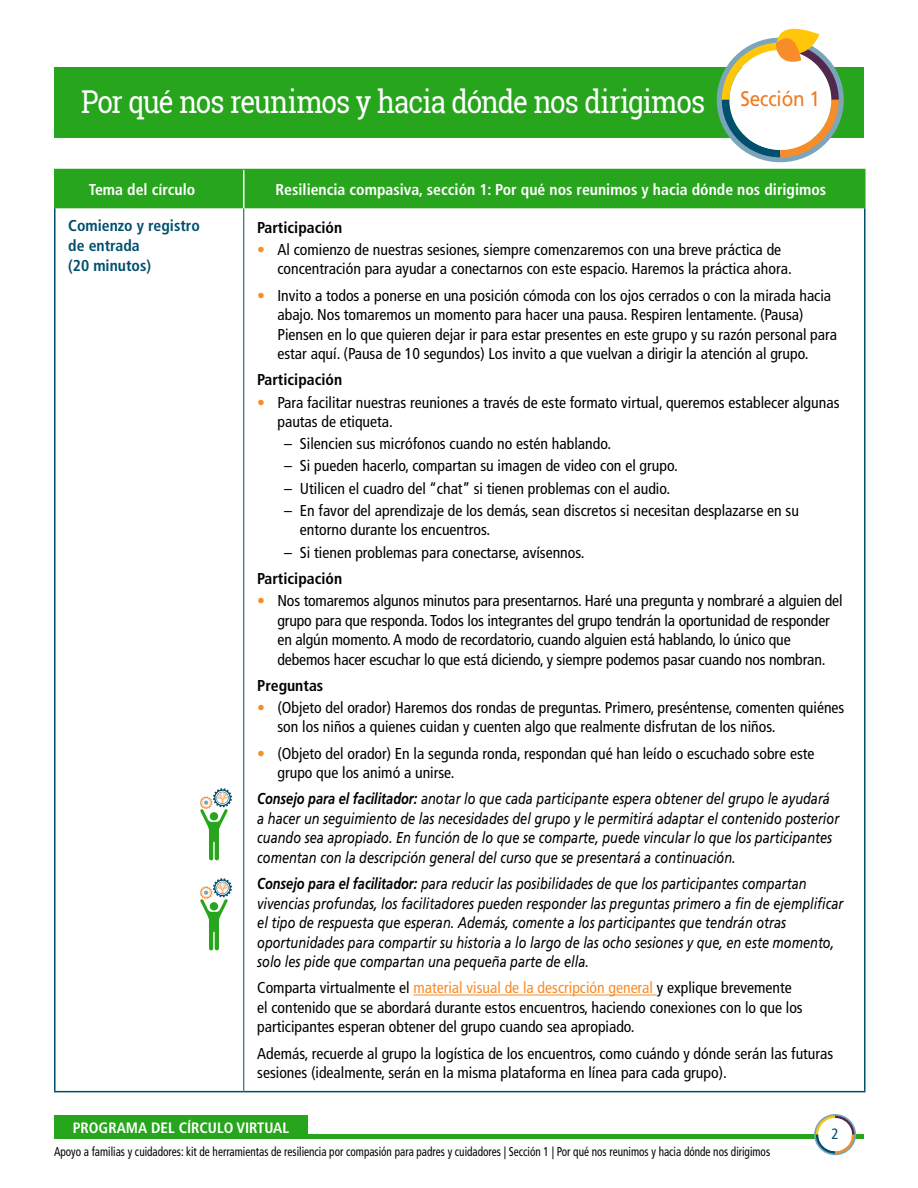
<style>
.page{position:relative;width:918px;height:1188px;background:#fff}
.page>*{position:absolute;margin:0;border:0;box-sizing:border-box;transform-origin:0 0}
.t1{font:31.5px "Roboto Slab";letter-spacing:-.035em;color:#fff;scale:.88 1}
.t2{font:condensed 15.75px/19.5px "Frutiger LT Std";color:#000}
.t3{font:italic 15.75px/19.5px "Frutiger LT Std";color:#000;scale:.81 1}
.t4{font:700 condensed 15.75px "Frutiger LT Std";color:#fff}
.t5{font:700 condensed 15.75px "Frutiger LT Std";color:#000}
.t6{font:700 condensed 15.75px/20.2px "Frutiger LT Std";color:#004f6e}
.t7{font:700 condensed 15px "Frutiger LT Std";color:#fff}
.t8{font:condensed 15px "Frutiger LT Std";color:#004f6e}
.t9{font:condensed 12.75px "Frutiger LT Std";color:#000;scale:.88 1}
.s1{color:#f78d2a}
.s2{font-weight:700}
</style>
<div class="page">
<hr style="left:54px;top:1134px;width:810px;height:4px;background:#27a51c">
<svg style="left:814px;top:1114px;width:42px;height:41px"></svg>
<div style="left:818px;top:1118px;width:34px;height:33px;background:#fff;border-radius:50%"></div>
<div style="left:54px;top:1115px;width:254px;height:21px;background:#27a51c"></div>
<div style="left:54px;top:68px;width:810px;height:70px;background:#27a51c"></div>
<svg style="left:717px;top:28px;width:127px;height:134px"></svg>
<div style="left:56px;top:170px;width:808px;height:38px;background:#27a51c"></div>
<hr style="left:54px;top:208px;width:2px;height:883px;background:#004f6e">
<hr style="left:864px;top:208px;width:2px;height:883px;background:#004f6e">
<hr style="left:54px;top:1091px;width:190px;height:1px;background:#004f6e">
<hr style="left:244px;top:1091px;width:622px;height:1px;background:#004f6e">
<hr style="left:243px;top:208px;width:1px;height:883px;background:#004f6e">
<hr style="left:54px;top:169px;width:190px;height:1px;background:#27a51c">
<hr style="left:54px;top:170px;width:2px;height:38px;background:#27a51c">
<hr style="left:244px;top:169px;width:622px;height:1px;background:#27a51c">
<hr style="left:864px;top:170px;width:2px;height:38px;background:#27a51c">
<hr style="left:243px;top:170px;width:1px;height:38px;background:#fff">
<hr style="left:414px;top:995px;width:243px;height:1px;background:#f78d2a">
<svg style="left:200px;top:788px;width:32px;height:72px"></svg>
<svg style="left:200px;top:878px;width:32px;height:72px"></svg>
<h1 class="t1" style="left:81px;top:79px;width:841px">Por qué nos reunimos y hacia dónde nos dirigimos <sup>Sección</sup> <sup>1</sup></h1>
<p class="t4" style="left:89px;top:180px;width:108px">Tema del círculo</p>
<p class="t4" style="left:275px;top:180px;width:552px">Resiliencia compasiva, sección 1: Por qué nos reunimos y hacia dónde nos dirigimos</p>
<p class="t6" style="left:68px;top:215px;width:133px">Comienzo y registro de entrada<br>(20 minutos)</p>
<p class="t5" style="left:257px;top:218px;width:86px">Participación</p>
<p class="t2" style="left:278px;top:240px;width:516px;text-indent:-20px"><span class="s1">•</span> Al comienzo de nuestras sesiones, siempre comenzaremos con una breve práctica de concentración para ayudar a conectarnos con este espacio. Haremos la práctica ahora.</p>
<p class="t2" style="left:278px;top:285px;width:561px;text-indent:-20px"><span class="s1">•</span> Invito a todos a ponerse en una posición cómoda con los ojos cerrados o con la mirada hacia abajo. Nos tomaremos un momento para hacer una pausa. Respiren lentamente. (Pausa)<br>Piensen en lo que quieren dejar ir para estar presentes en este grupo y su razón personal para estar aquí. (Pausa de 10 segundos) Los invito a que vuelvan a dirigir la atención al grupo.</p>
<p class="t5" style="left:257px;top:371px;width:86px">Participación</p>
<p class="t2" style="left:278px;top:392px;width:564px;text-indent:-20px"><span class="s1">•</span> Para facilitar nuestras reuniones a través de este formato virtual, queremos establecer algunas pautas de etiqueta.</p>
<p class="t2" style="left:284px;top:434px;width:328px">– Silencien sus micrófonos cuando no estén hablando.</p>
<p class="t2" style="left:284px;top:456px;width:395px">– Si pueden hacerlo, compartan su imagen de video con el grupo.</p>
<p class="t2" style="left:284px;top:479px;width:387px">– Utilicen el cuadro del “chat” si tienen problemas con el audio.</p>
<p class="t2" style="left:300px;top:501px;width:501px;text-indent:-16px">– En favor del aprendizaje de los demás, sean discretos si necesitan desplazarse en su entorno durante los encuentros.</p>
<p class="t2" style="left:284px;top:542px;width:302px">– Si tienen problemas para conectarse, avísennos.</p>
<p class="t5" style="left:257px;top:569px;width:86px">Participación</p>
<p class="t2" style="left:278px;top:591px;width:567px;text-indent:-20px"><span class="s1">•</span> Nos tomaremos algunos minutos para presentarnos. Haré una pregunta y nombraré a alguien del grupo para que responda. Todos los integrantes del grupo tendrán la oportunidad de responder en algún momento. A modo de recordatorio, cuando alguien está hablando, lo único que debemos hacer escuchar lo que está diciendo, y siempre podemos pasar cuando nos nombran.</p>
<p class="t5" style="left:257px;top:676px;width:68px">Preguntas</p>
<p class="t2" style="left:278px;top:698px;width:568px;text-indent:-20px"><span class="s1">•</span> (Objeto del orador) Haremos dos rondas de preguntas. Primero, preséntense, comenten quiénes son los niños a quienes cuidan y cuenten algo que realmente disfrutan de los niños.</p>
<p class="t2" style="left:278px;top:744px;width:539px;text-indent:-20px"><span class="s1">•</span> (Objeto del orador) En la segunda ronda, respondan qué han leído o escuchado sobre este grupo que los animó a unirse.</p>
<p class="t3" style="left:257px;top:789px;width:720px"><span class="s2">Consejo para el facilitador:</span> anotar lo que cada participante espera obtener del grupo le ayudará a hacer un seguimiento de las necesidades del grupo y le permitirá adaptar el contenido posterior cuando sea apropiado. En función de lo que se comparte, puede vincular lo que los participantes comentan con la descripción general del curso que se presentará a continuación.</p>
<p class="t3" style="left:257px;top:874px;width:725px"><span class="s2">Consejo para el facilitador:</span> para reducir las posibilidades de que los participantes compartan vivencias profundas, los facilitadores pueden responder las preguntas primero a fin de ejemplificar el tipo de respuesta que esperan. Además, comente a los participantes que tendrán otras oportunidades para compartir su historia a lo largo de las ocho sesiones y que, en este momento, solo les pide que compartan una pequeña parte de ella.</p>
<p class="t2" style="left:257px;top:978px;width:547px">Comparta virtualmente el <span class="s1">material visual de la descripción general</span> y explique brevemente el contenido que se abordará durante estos encuentros, haciendo conexiones con lo que los participantes esperan obtener del grupo cuando sea apropiado.</p>
<p class="t2" style="left:257px;top:1044px;width:578px">Además, recuerde al grupo la logística de los encuentros, como cuándo y dónde serán las futuras sesiones (idealmente, serán en la misma plataforma en línea para cada grupo).</p>
<p class="t7" style="left:73px;top:1119px;width:218px">PROGRAMA DEL CÍRCULO VIRTUAL</p>
<p class="t9" style="left:54px;top:1144px;width:815px">Apoyo a familias y cuidadores: kit de herramientas de resiliencia por compasión para padres y cuidadores | Sección 1 | Por qué nos reunimos y hacia dónde nos dirigimos</p>
<p class="t8" style="left:832px;top:1125px;width:9px">2</p>
</div>
